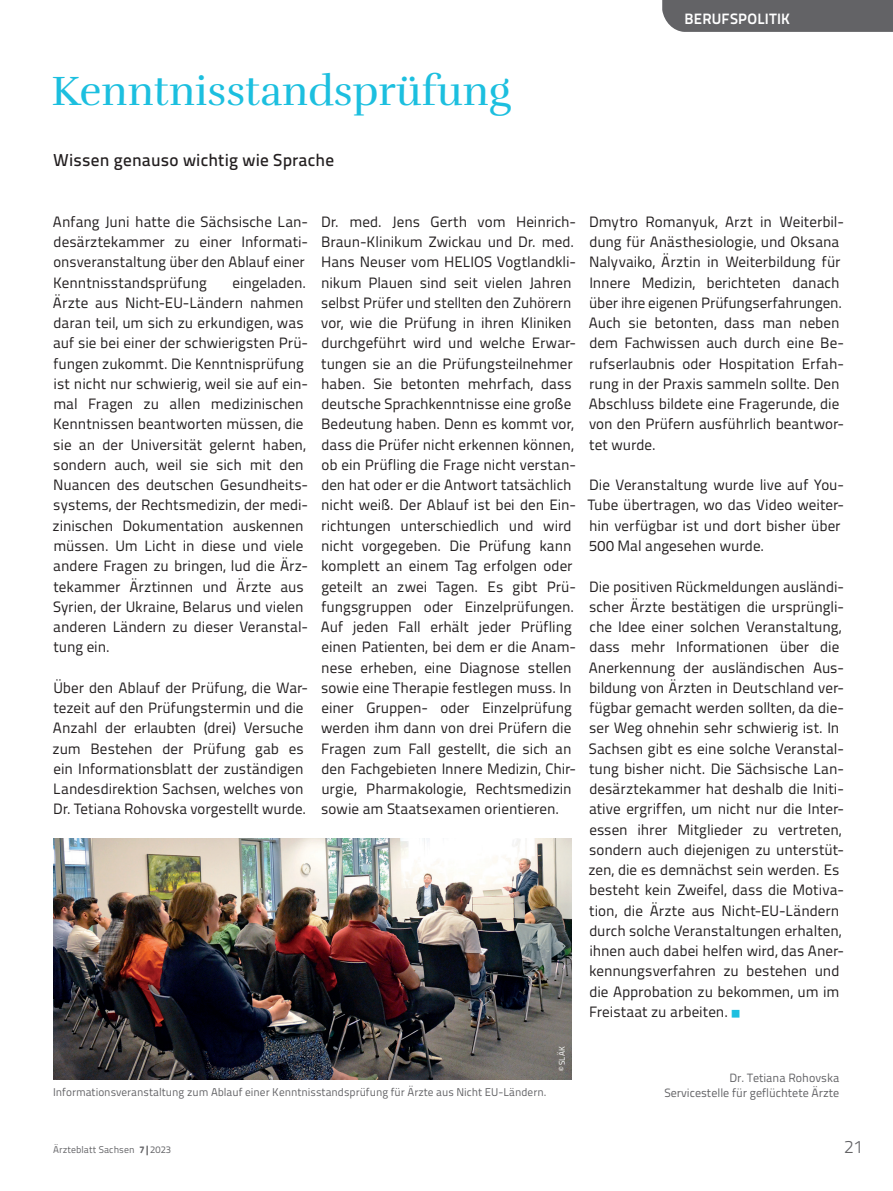
<style>
.page{position:relative;width:893px;height:1191px;background:#fff}
.page>*{position:absolute;margin:0;border:0;box-sizing:border-box;transform-origin:0 0}
.t1{font:42px "Rufina";color:#1cbfdf}
.t2{font:300 18px "Titillium Text";color:#636366}
.t3{font:500 17.25px "Titillium Text";letter-spacing:.01em;color:#231f20}
.t4{font:15px/20.2px "Titillium Text";color:#231f20}
.t5{font:700 15px "Titillium Text";letter-spacing:.01em;color:#fff}
.t6{font:12px/15px "Titillium Text";color:#636366;text-align:right}
.t7{font:11.25px "Titillium Text";color:#636366}
.t8{font:9.75px "Titillium Text";letter-spacing:.01em;color:#636366}
.t9{font:8.25px "Titillium Text";color:#fff}
.s1{font-family:"Source Sans Variable";font-size:9.75px;color:#1cbfdf}
.s2{font-weight:800}
</style>
<div class="page">
<div style="left:662px;top:0;width:231px;height:32px;background:#636366"></div>
<img style="left:53px;top:838px;width:519px;height:241px">
<h1 class="t1" style="left:51px;top:66px;width:461px">Kenntnisstandsprüfung</h1>
<p class="t3" style="left:53px;top:147px;width:282px">Wissen genauso wichtig wie Sprache</p>
<p class="t5" style="left:685px;top:7px;width:107px">BERUFSPOLITIK</p>
<p class="t4" style="left:53px;top:211px;width:257px">Anfang Juni hatte die Sächsische Lan&shy;desärztekammer zu einer Informati&shy;onsveranstaltung über den Ablauf einer Kenntnisstandsprüfung</p>
<p class="t4" style="left:53px;top:271px;width:257px;text-indent:180px">eingeladen.<br>Ärzte aus Nicht-EU-Ländern nahmen daran teil, um sich zu erkundigen, was auf sie bei einer der schwierigsten Prü&shy;fungen zukommt. Die Kenntnisprüfung ist nicht nur schwierig, weil sie auf ein&shy;mal Fragen zu allen medizinischen Kenntnissen beantworten müssen, die sie an der Universität gelernt haben, sondern auch, weil sie sich mit den Nuancen des deutschen Gesundheits&shy;systems, der Rechtsmedizin, der medi&shy;zinischen Dokumentation auskennen müssen. Um Licht in diese und viele andere Fragen zu bringen, lud die Ärz&shy;tekammer Ärztinnen und Ärzte aus Syrien, der Ukraine, Belarus und vielen anderen Ländern zu dieser Veranstal&shy;tung ein.</p>
<p class="t4" style="left:53px;top:676px;width:257px">Über den Ablauf der Prüfung, die War&shy;tezeit auf den Prüfungstermin und die Anzahl der erlaubten (drei) Versuche zum Bestehen der Prüfung gab es ein Informationsblatt der zuständigen Landesdirektion Sachsen, welches von Dr. Tetiana Rohovska vorgestellt wurde.</p>
<p class="t4" style="left:321px;top:211px;width:257px">Dr. med. Jens Gerth vom Heinrich-Braun-Klinikum Zwickau und Dr. med.<br>Hans Neuser vom HELIOS Vogtlandkli&shy;nikum Plauen sind seit vielen Jahren selbst Prüfer und stellten den Zuhörern vor, wie die Prüfung in ihren Kliniken durchgeführt wird und welche Erwar&shy;tungen sie an die Prüfungsteilnehmer haben. Sie betonten mehrfach, dass deutsche Sprachkenntnisse eine große Bedeutung haben. Denn es kommt vor, dass die Prüfer nicht erkennen können, ob ein Prüfling die Frage nicht verstan&shy;den hat oder er die Antwort tatsächlich nicht weiß. Der Ablauf ist bei den Ein&shy;richtungen unterschiedlich und wird nicht vorgegeben. Die Prüfung kann komplett an einem Tag erfolgen oder geteilt an zwei Tagen. Es gibt Prü&shy;fungsgruppen oder Einzelprüfungen.<br>Auf jeden Fall erhält jeder Prüfling einen Patienten, bei dem er die Anam&shy;nese erheben, eine Diagnose stellen sowie eine Therapie festlegen muss. In einer Gruppen- oder Einzelprüfung werden ihm dann von drei Prüfern die Fragen zum Fall gestellt, die sich an den Fachgebieten Innere Medizin, Chir&shy;urgie, Pharmakologie, Rechtsmedizin sowie am Staatsexamen orientieren.</p>
<p class="t4" style="left:589px;top:211px;width:257px">Dmytro Romanyuk, Arzt in Weiterbil&shy;dung für Anästhesiologie, und Oksana Nalyvaiko, Ärztin in Weiterbildung für Innere Medizin, berichteten danach über ihre eigenen Prüfungserfahrungen.<br>Auch sie betonten, dass man neben dem Fachwissen auch durch eine Be&shy;rufserlaubnis oder Hospitation Erfah&shy;rung in der Praxis sammeln sollte. Den Abschluss bildete eine Fragerunde, die von den Prüfern ausführlich beantwor&shy;tet wurde.</p>
<p class="t4" style="left:588px;top:474px;width:258px">Die Veranstaltung wurde live auf You-Tube übertragen, wo das Video weiter&shy;hin verfügbar ist und dort bisher über 500 Mal angesehen wurde.</p>
<p class="t4" style="left:588px;top:575px;width:257px">Die positiven Rückmeldungen ausländi&shy;scher Ärzte bestätigen die ursprüngli&shy;che Idee einer solchen Veranstaltung, dass mehr Informationen über die Anerkennung der ausländischen Aus&shy;bildung von Ärzten in Deutschland ver&shy;fügbar gemacht werden sollten, da die&shy;ser Weg ohnehin sehr schwierig ist. In Sachsen gibt es eine solche Veranstal&shy;tung bisher nicht. Die Sächsische Lan&shy;desärztekammer hat deshalb die Initi&shy;ative ergriffen, um nicht nur die Inter&shy;essen ihrer Mitglieder zu vertreten, sondern auch diejenigen zu unterstüt&shy;zen, die es demnächst sein werden. Es besteht kein Zweifel, dass die Motiva&shy;tion, die Ärzte aus Nicht-EU-Ländern durch solche Veranstaltungen erhalten, ihnen auch dabei helfen wird, das Aner&shy;kennungsverfahren zu bestehen und die Approbation zu bekommen, um im Freistaat zu arbeiten. <span class="s1">■</span></p>
<p class="t9" style="left:556px;top:1071px;width:26px;rotate:-90deg">© SLÄK</p>
<p class="t7" style="left:53px;top:1084px;width:493px">Informationsveranstaltung zum Ablauf einer Kenntnisstandsprüfung für Ärzte aus Nicht EU-Ländern.</p>
<p class="t6" style="left:664px;top:1069px;width:176px">Dr. Tetiana Rohovska<br>Servicestelle für geflüchtete Ärzte</p>
<p class="t8" style="left:53px;top:1142px;width:119px">Ärzteblatt Sachsen <span class="s2">7|</span>2023</p>
<p class="t2" style="left:844px;top:1133px;width:21px">21</p>
</div>
